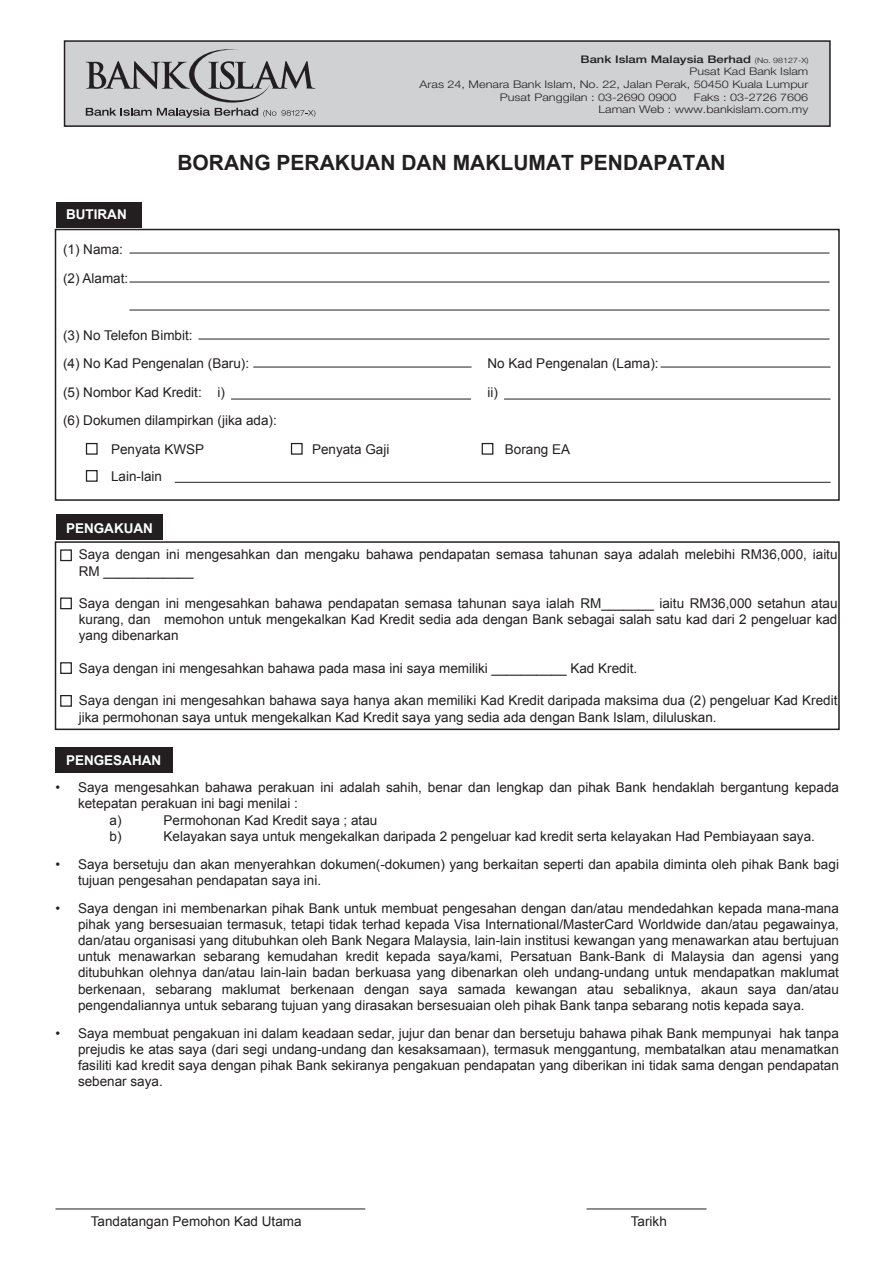
<style>
.page{position:relative;width:893px;height:1263px;background:#fff}
.page>*{position:absolute;margin:0;border:0;box-sizing:border-box;transform-origin:0 0}
.t1{font:700 21px "Arial";color:#231f20}
.t2{font:13.5px/16.2px "Arial";color:#231f20}
.t3{font:700 13.5px "Arial";color:#fff}
.t4{font:300 10.5px/12.6px "Helvetica Neue";color:#231f20;scale:1.2 1}
.t5{font:500 10.5px/12.6px "Helvetica Neue";color:#231f20;text-align:right;scale:1.24 1}
.s1{font-weight:300;font-size:7.5px}
.s2{font-weight:300}
</style>
<div class="page">
<div style="left:56px;top:747px;width:117px;height:26px;background:#231f20"></div>
<div style="left:56px;top:202px;width:86px;height:26px;background:#231f20"></div>
<div style="left:56px;top:514px;width:107px;height:26px;background:#231f20"></div>
<div style="left:55px;top:229px;width:785px;height:272px;border:2px solid #231f20"></div>
<div style="left:55px;top:541px;width:785px;height:189px;border:2px solid #231f20"></div>
<hr style="left:56px;top:1208px;width:309px;height:1px;background:#231f20">
<hr style="left:586px;top:1208px;width:120px;height:1px;background:#231f20">
<hr style="left:129px;top:253px;width:701px;height:1px;background:#231f20">
<hr style="left:129px;top:282px;width:701px;height:1px;background:#231f20">
<hr style="left:129px;top:310px;width:701px;height:1px;background:#231f20">
<hr style="left:198px;top:339px;width:632px;height:1px;background:#231f20">
<hr style="left:253px;top:367px;width:218px;height:1px;background:#231f20">
<hr style="left:660px;top:367px;width:171px;height:1px;background:#231f20">
<hr style="left:175px;top:482px;width:656px;height:1px;background:#231f20">
<hr style="left:504px;top:399px;width:327px;height:1px;background:#231f20">
<hr style="left:231px;top:399px;width:240px;height:1px;background:#231f20">
<div style="left:65px;top:41px;width:765px;height:85px;background:#d0d1d2"></div>
<div style="left:64px;top:40px;width:767px;height:87px;border:2px solid #231f20"></div>
<svg style="left:86px;top:49px;width:229px;height:69px"></svg>
<div style="left:86px;top:443px;width:12px;height:12px;border:1px solid #231f20"></div>
<div style="left:291px;top:443px;width:12px;height:12px;border:1px solid #231f20"></div>
<div style="left:482px;top:443px;width:11px;height:12px;border:1px solid #231f20"></div>
<div style="left:86px;top:470px;width:12px;height:12px;border:1px solid #231f20"></div>
<div style="left:60px;top:549px;width:12px;height:12px;border:1px solid #231f20"></div>
<div style="left:60px;top:597px;width:12px;height:12px;border:1px solid #231f20"></div>
<div style="left:60px;top:662px;width:12px;height:12px;border:1px solid #231f20"></div>
<div style="left:60px;top:695px;width:12px;height:12px;border:1px solid #231f20"></div>
<p class="t5" style="left:581px;top:53px;width:185px">Bank Islam Malaysia Berhad <span class="s1">(No. 98127-X)<br></span><span class="s2">Pusat Kad Bank Islam</span></p>
<p class="t4" style="left:598px;top:103px;width:176px">Laman Web : www.bankislam.com.my</p>
<p class="t4" style="left:500px;top:78px;width:258px;text-indent:-80px">Aras 24, Menara Bank Islam, No. 22, Jalan Perak, 50450 Kuala Lumpur<br>Pusat Panggilan : 03-2690 0900</p>
<p class="t4" style="left:694px;top:90px;width:97px">Faks : 03-2726 7606</p>
<p class="t3" style="left:66px;top:206px;width:62px">BUTIRAN</p>
<p class="t2" style="left:63px;top:235px;width:67px;line-height:28.5px">(1) Nama: (2) Alamat:</p>
<h1 class="t1" style="left:177px;top:149px;width:550px">BORANG PERAKUAN DAN MAKLUMAT PENDAPATAN</h1>
<p class="t2" style="left:63px;top:321px;width:188px;line-height:28.5px">(3) No Telefon Bimbit:<br>(4) No Kad Pengenalan (Baru):</p>
<p class="t2" style="left:488px;top:355px;width:173px">No Kad Pengenalan (Lama):</p>
<p class="t2" style="left:63px;top:384px;width:163px">(5) Nombor Kad Kredit: i)</p>
<p class="t2" style="left:487px;top:384px;width:12px">ii)</p>
<p class="t2" style="left:111px;top:406px;width:167px;line-height:28.5px;text-indent:-48px">(6) Dokumen dilampirkan (jika ada):<br>Penyata KWSP</p>
<p class="t2" style="left:111px;top:468px;width:53px">Lain-lain</p>
<p class="t2" style="left:312px;top:441px;width:79px">Penyata Gaji</p>
<p class="t2" style="left:505px;top:441px;width:67px">Borang EA</p>
<p class="t3" style="left:66px;top:519px;width:88px">PENGAKUAN</p>
<p class="t2" style="left:79px;top:547px;width:760px">Saya dengan ini mengesahkan dan mengaku bahawa pendapatan semasa tahunan saya adalah melebihi RM36,000, iaitu<br>RM ____________</p>
<p class="t2" style="left:79px;top:595px;width:760px;text-align:justify">Saya dengan ini mengesahkan bahawa pendapatan semasa tahunan saya ialah RM_______ iaitu RM36,000 setahun atau kurang, dan memohon untuk mengekalkan Kad Kredit sedia ada dengan Bank sebagai salah satu kad dari 2 pengeluar kad yang dibenarkan</p>
<p class="t2" style="left:79px;top:660px;width:560px">Saya dengan ini mengesahkan bahawa pada masa ini saya memiliki __________ Kad Kredit.</p>
<p class="t2" style="left:79px;top:693px;width:760px">Saya dengan ini mengesahkan bahawa saya hanya akan memiliki Kad Kredit daripada maksima dua (2) pengeluar Kad Kredit jika permohonan saya untuk mengekalkan Kad Kredit saya yang sedia ada dengan Bank Islam, diluluskan.</p>
<p class="t3" style="left:66px;top:751px;width:97px">PENGESAHAN</p>
<p class="t2" style="left:56px;top:779px;width:6px">•</p>
<p class="t2" style="left:56px;top:856px;width:6px">•</p>
<p class="t2" style="left:56px;top:900px;width:6px">•</p>
<p class="t2" style="left:56px;top:1025px;width:6px">•</p>
<p class="t2" style="left:78px;top:779px;width:762px">Saya mengesahkan bahawa perakuan ini adalah sahih, benar dan lengkap dan pihak Bank hendaklah bergantung kepada ketepatan perakuan ini bagi menilai :</p>
<p class="t2" style="left:109px;top:812px;width:14px">a)</p>
<p class="t2" style="left:163px;top:812px;width:215px">Permohonan Kad Kredit saya ; atau</p>
<p class="t2" style="left:109px;top:828px;width:14px">b)</p>
<p class="t2" style="left:163px;top:828px;width:653px">Kelayakan saya untuk mengekalkan daripada 2 pengeluar kad kredit serta kelayakan Had Pembiayaan saya.</p>
<p class="t2" style="left:78px;top:856px;width:762px">Saya bersetuju dan akan menyerahkan dokumen(-dokumen) yang berkaitan seperti dan apabila diminta oleh pihak Bank bagi tujuan pengesahan pendapatan saya ini.</p>
<p class="t2" style="left:78px;top:900px;width:763px;text-align:justify">Saya dengan ini membenarkan pihak Bank untuk membuat pengesahan dengan dan/atau mendedahkan kepada mana-mana pihak yang bersesuaian termasuk, tetapi tidak terhad kepada Visa International/MasterCard Worldwide dan/atau pegawainya, dan/atau organisasi yang ditubuhkan oleh Bank Negara Malaysia, lain-lain institusi kewangan yang menawarkan atau bertujuan untuk menawarkan sebarang kemudahan kredit kepada saya/kami, Persatuan Bank-Bank di Malaysia dan agensi yang ditubuhkan olehnya dan/atau lain-lain badan berkuasa yang dibenarkan oleh undang-undang untuk mendapatkan maklumat berkenaan, sebarang maklumat berkenaan dengan saya samada kewangan atau sebaliknya, akaun saya dan/atau pengendaliannya untuk sebarang tujuan yang dirasakan bersesuaian oleh pihak Bank tanpa sebarang notis kepada saya.</p>
<p class="t2" style="left:78px;top:1025px;width:762px;text-align:justify">Saya membuat pengakuan ini dalam keadaan sedar, jujur dan benar dan bersetuju bahawa pihak Bank mempunyai hak tanpa prejudis ke atas saya (dari segi undang-undang dan kesaksamaan), termasuk menggantung, membatalkan atau menamatkan fasiliti kad kredit saya dengan pihak Bank sekiranya pengakuan pendapatan yang diberikan ini tidak sama dengan pendapatan sebenar saya.</p>
<p class="t2" style="left:91px;top:1213px;width:212px">Tandatangan Pemohon Kad Utama</p>
<p class="t2" style="left:631px;top:1213px;width:38px">Tarikh</p>
</div>
